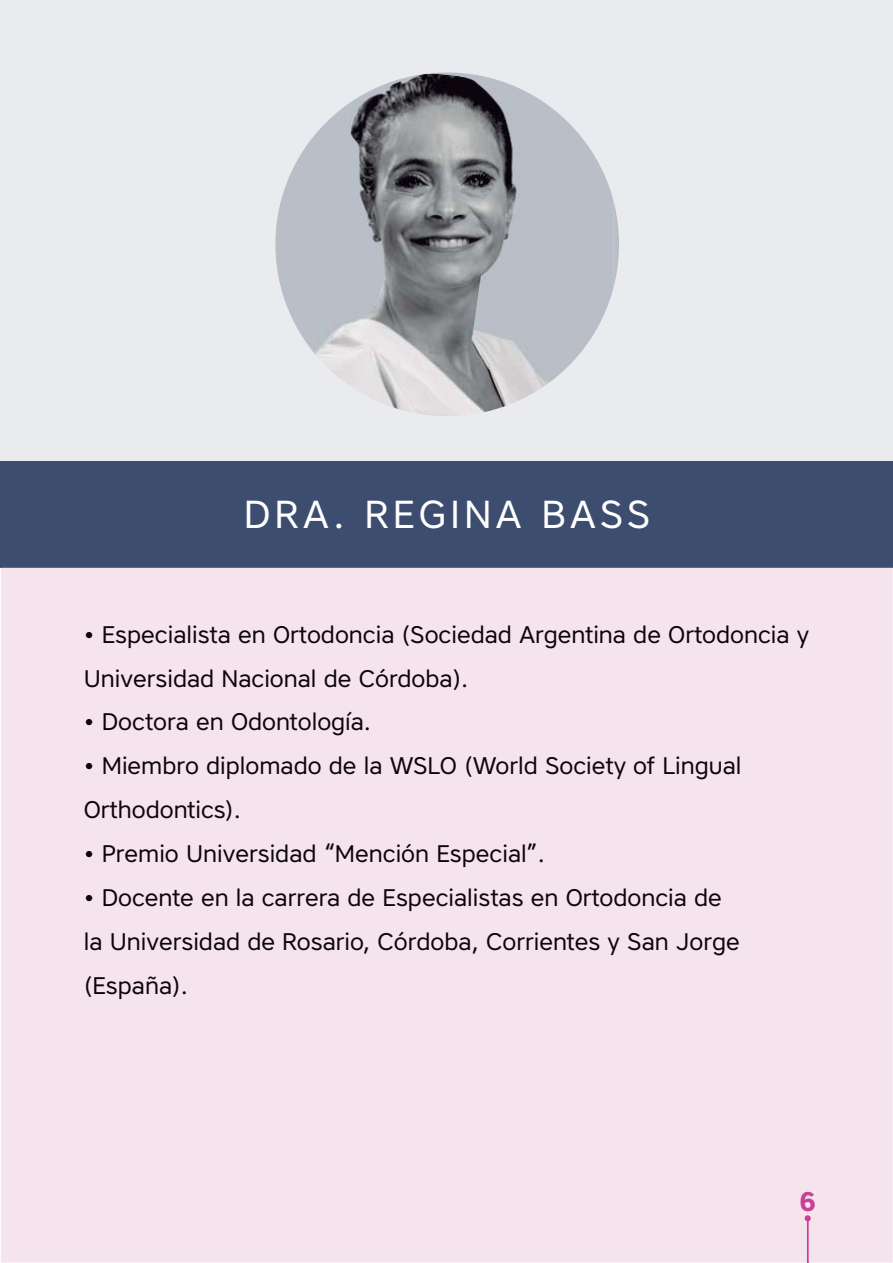
<style>
.page{position:relative;width:893px;height:1263px;background:#fff}
.page>*{position:absolute;margin:0;border:0;box-sizing:border-box;transform-origin:0 0}
.t1{font:39px "Core Sans A45";letter-spacing:.1em;color:#fff}
.t2{font:700 27px "Core Sans A65";color:#cb4095}
.t3{font:24px/43.8px "Core Sans A45";color:#0d050d}
</style>
<div class="page">
<div style="left:0;top:0;width:893px;height:462px;background:#eaebee"></div>
<div style="left:0;top:462px;width:893px;height:106px;background:#3c4d6f"></div>
<div style="left:1px;top:568px;width:892px;height:695px;background:#f6e4ed"></div>
<div style="left:801px;top:1192px;width:14px;height:19px;background:#f6e4ed"></div>
<svg style="left:805px;top:1215px;width:6px;height:48px"></svg>
<img style="left:275px;top:73px;width:338px;height:343px">
<h1 class="t1" style="left:244px;top:500px;width:408px">DRA. REGINA BASS</h1>
<p class="t3" style="left:84px;top:615px;width:727px">• Especialista en Ortodoncia (Sociedad Argentina de Ortodoncia y<br>Universidad Nacional de Córdoba).</p>
<p class="t3" style="left:84px;top:703px;width:289px">• Doctora en Odontología.</p>
<p class="t3" style="left:84px;top:746px;width:659px">• Miembro diplomado de la WSLO (World Society of Lingual<br>Orthodontics).</p>
<p class="t3" style="left:84px;top:834px;width:463px">• Premio Universidad “Mención Especial”.</p>
<p class="t3" style="left:84px;top:878px;width:657px">• Docente en la carrera de Especialistas en Ortodoncia de la Universidad de Rosario, Córdoba, Corrientes y San Jorge (España).</p>
<p class="t2" style="left:799px;top:1186px;width:18px">6</p>
</div>
